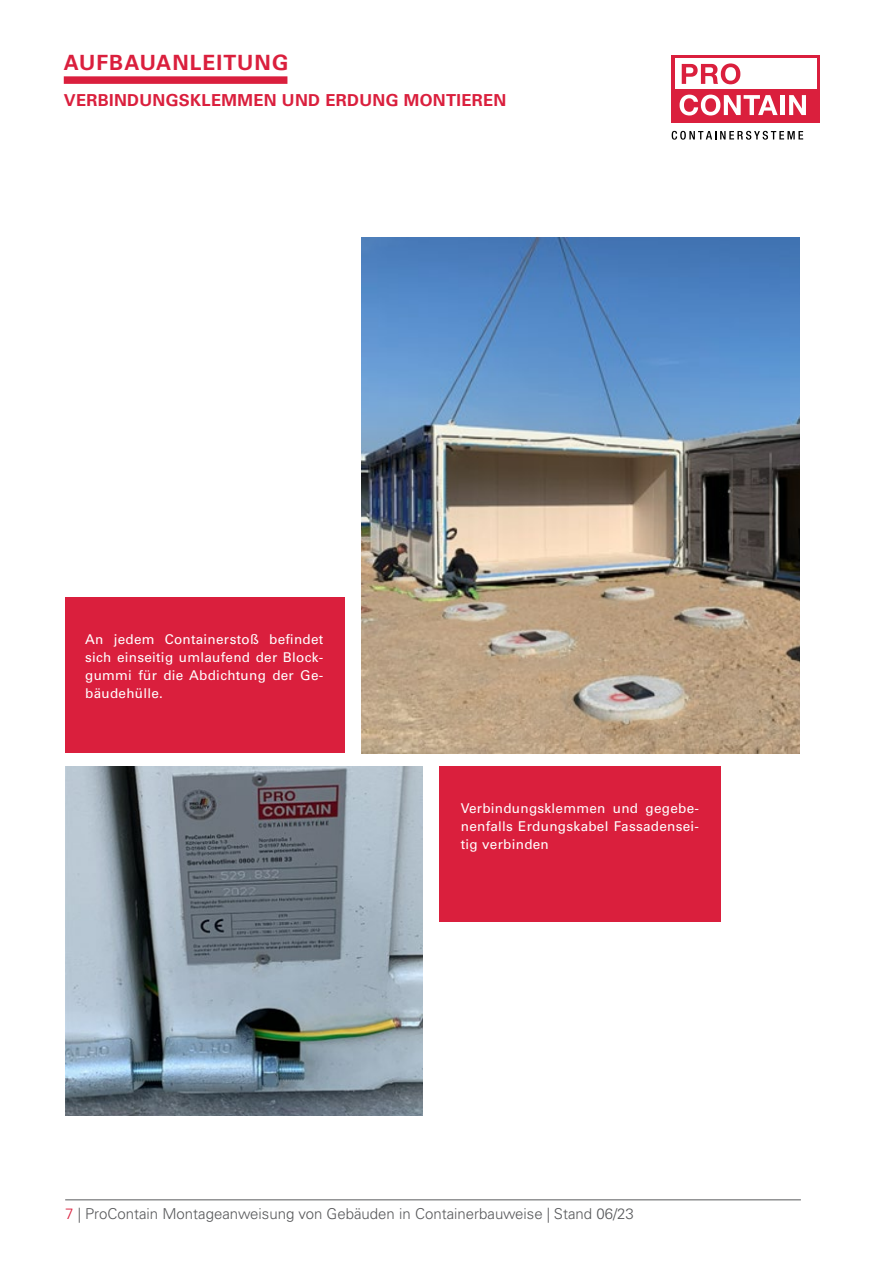
<style>
.page{position:relative;width:893px;height:1263px;background:#fff}
.page>*{position:absolute;margin:0;border:0;box-sizing:border-box;transform-origin:0 0}
.Inhaltsverzeichnis{font:700 21px "Univers LT Pro 65";letter-spacing:.05em;color:#da1f3d}
.Inhaltsverzeichnis-2{font:700 16.5px "Univers LT Pro 65";letter-spacing:.02em;color:#da1f3d}
.t1{font:300 15px "Univers LT Pro 45";color:#58595b}
.Tabelle{font:13.5px/18px "Univers LT Pro 55 Roman";letter-spacing:.02em;color:#fff;text-align:justify}
.s1{color:#da1f3d}
</style>
<div class="page">
<hr style="left:65px;top:1199px;width:736px;height:1px;background:#58595b">
<svg style="left:672px;top:131px;width:131px;height:9px"></svg>
<div style="left:671px;top:55px;width:149px;height:67px;background:#da1f3d"></div>
<div style="left:675px;top:59px;width:141px;height:30px;background:#fff"></div>
<svg style="left:682px;top:63px;width:58px;height:21px"></svg>
<svg style="left:680px;top:95px;width:98px;height:20px"></svg>
<div style="left:780px;top:95px;width:5px;height:20px;background:#fff"></div>
<svg style="left:789px;top:95px;width:17px;height:20px"></svg>
<img style="left:65px;top:766px;width:358px;height:349px">
<div style="left:64px;top:76px;width:223px;height:8px;background:#da1f3d"></div>
<img style="left:361px;top:238px;width:438px;height:515px">
<div style="left:65px;top:597px;width:280px;height:156px;background:#da1f3d"></div>
<div style="left:439px;top:766px;width:281px;height:156px;background:#da1f3d"></div>
<p class="Inhaltsverzeichnis" style="left:64px;top:51px;width:226px">AUFBAUANLEITUNG</p>
<p class="Inhaltsverzeichnis-2" style="left:64px;top:91px;width:444px">VERBINDUNGSKLEMMEN UND ERDUNG MONTIEREN</p>
<p class="Tabelle" style="left:85px;top:630px;width:240px">An jedem Containerstoß befindet sich einseitig umlaufend der Block&shy;gummi für die Abdichtung der Ge&shy;bäudehülle.</p>
<p class="Tabelle" style="left:461px;top:799px;width:240px">Verbindungsklemmen und gegebe&shy;nenfalls Erdungskabel Fassadensei&shy;tig verbinden</p>
<p class="t1" style="left:65px;top:1203px;width:570px"><span class="s1">7</span> | ProContain Montageanweisung von Gebäuden in Containerbauweise | Stand 06/23</p>
</div>
